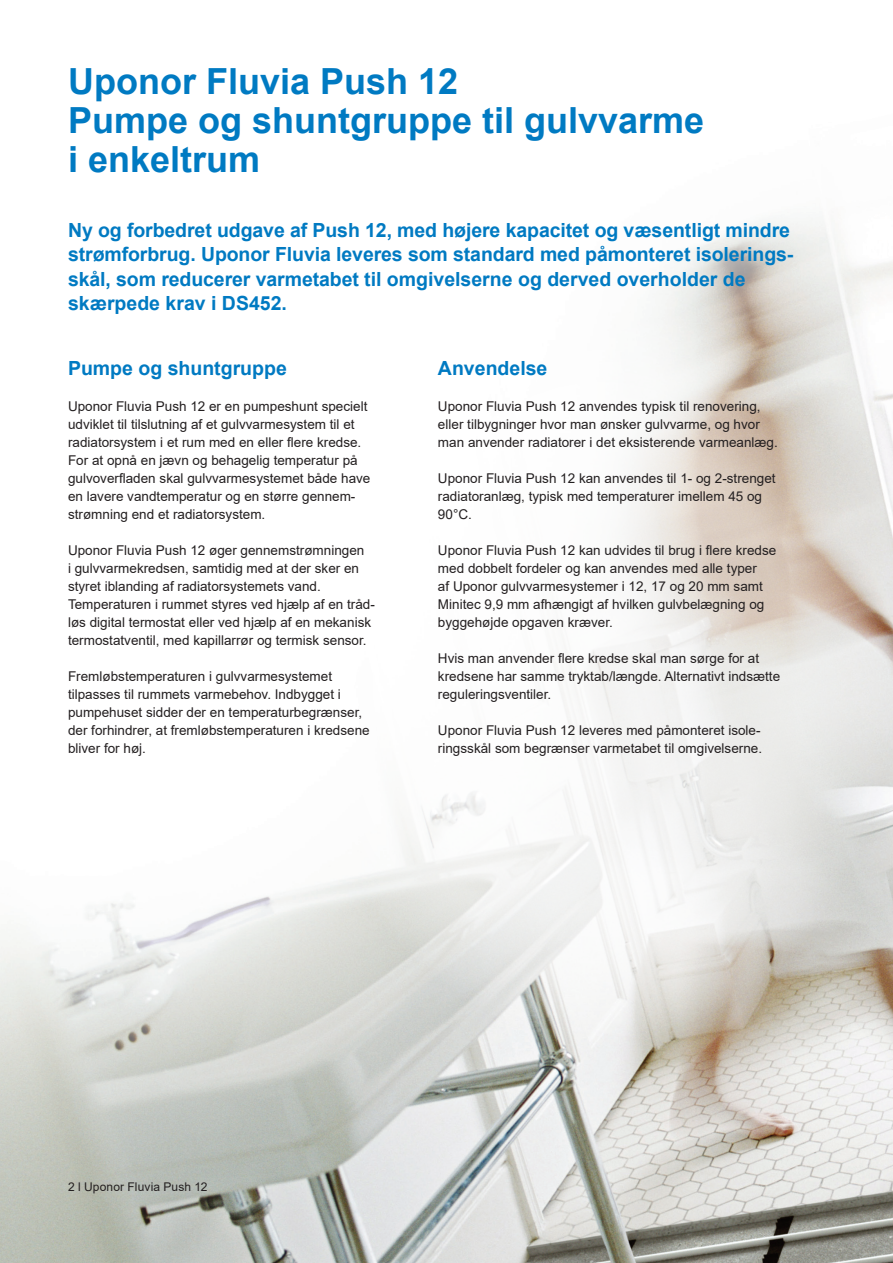
<style>
.page{position:relative;width:893px;height:1263px;background:#fff}
.page>*{position:absolute;margin:0;border:0;box-sizing:border-box;transform-origin:0 0}
.t1{font:700 36px/39px "Arial";color:#007ac2}
.t2{font:700 19.5px/24px "Arial";letter-spacing:-.005em;color:#007ac2}
.t3{font:13.5px/18px "Arial";color:#231f20}
.t4{font:12px "Arial";letter-spacing:.01em;color:#231f20}
</style>
<div class="page">
<img style="left:0;top:222px;width:893px;height:1041px">
<svg style="left:301px;top:303px;width:592px;height:740px"></svg>
<h1 class="t1" style="left:68px;top:63px;width:638px">Uponor Fluvia Push 12<br>Pumpe og shuntgruppe til gulvvarme i enkeltrum</h1>
<p class="t2" style="left:68px;top:219px;width:727px">Ny og forbedret udgave af Push 12, med højere kapacitet og væsentligt mindre strømforbrug. Uponor Fluvia leveres som standard med påmonteret isolerings&shy;skål, som reducerer varmetabet til omgivelserne og derved overholder de skærpede krav i DS452.</p>
<h2 class="t2" style="left:68px;top:356px;width:220px">Pumpe og shuntgruppe</h2>
<p class="t3" style="left:68px;top:397px;width:304px">Uponor Fluvia Push 12 er en pumpeshunt specielt udviklet til tilslutning af et gulvvarmesystem til et radiatorsystem i et rum med en eller flere kredse.<br>For at opnå en jævn og behagelig temperatur på gulvoverfladen skal gulvvarmesystemet både have en lavere vandtemperatur og en større gennem&shy;strømning end et radiatorsystem.</p>
<p class="t3" style="left:68px;top:541px;width:308px">Uponor Fluvia Push 12 øger gennemstrømningen<br>i gulvvarmekredsen, samtidig med at der sker en styret iblanding af radiatorsystemets vand.<br>Temperaturen i rummet styres ved hjælp af en tråd&shy;løs digital termostat eller ved hjælp af en mekanisk termostatventil, med kapillarrør og termisk sensor.</p>
<p class="t3" style="left:68px;top:667px;width:303px">Fremløbstemperaturen i gulvvarmesystemet tilpasses til rummets varmebehov. Indbygget i pumpehuset sidder der en temperaturbegrænser, der forhindrer, at fremløbstemperaturen i kredsene bliver for høj.</p>
<h2 class="t2" style="left:438px;top:356px;width:111px">Anvendelse</h2>
<p class="t3" style="left:438px;top:397px;width:341px">Uponor Fluvia Push 12 anvendes typisk til renovering, eller tilbygninger hvor man ønsker gulvvarme, og hvor man anvender radiatorer i det eksisterende varmeanlæg.</p>
<p class="t3" style="left:438px;top:469px;width:339px">Uponor Fluvia Push 12 kan anvendes til 1- og 2-strenget radiatoranlæg, typisk med temperaturer imellem 45 og<br>90°C.</p>
<p class="t3" style="left:438px;top:541px;width:340px">Uponor Fluvia Push 12 kan udvides til brug i flere kredse med dobbelt fordeler og kan anvendes med alle typer<br>af Uponor gulvvarmesystemer i 12, 17 og 20 mm samt Minitec 9,9 mm afhængigt af hvilken gulvbelægning og byggehøjde opgaven kræver.</p>
<p class="t3" style="left:438px;top:649px;width:344px">Hvis man anvender flere kredse skal man sørge for at kredsene har samme tryktab/længde. Alternativt indsætte reguleringsventiler.</p>
<p class="t3" style="left:438px;top:721px;width:326px">Uponor Fluvia Push 12 leveres med påmonteret isole&shy;ringsskål som begrænser varmetabet til omgivelserne.</p>
<p class="t4" style="left:68px;top:1178px;width:141px">2 l Uponor Fluvia Push 12</p>
</div>
